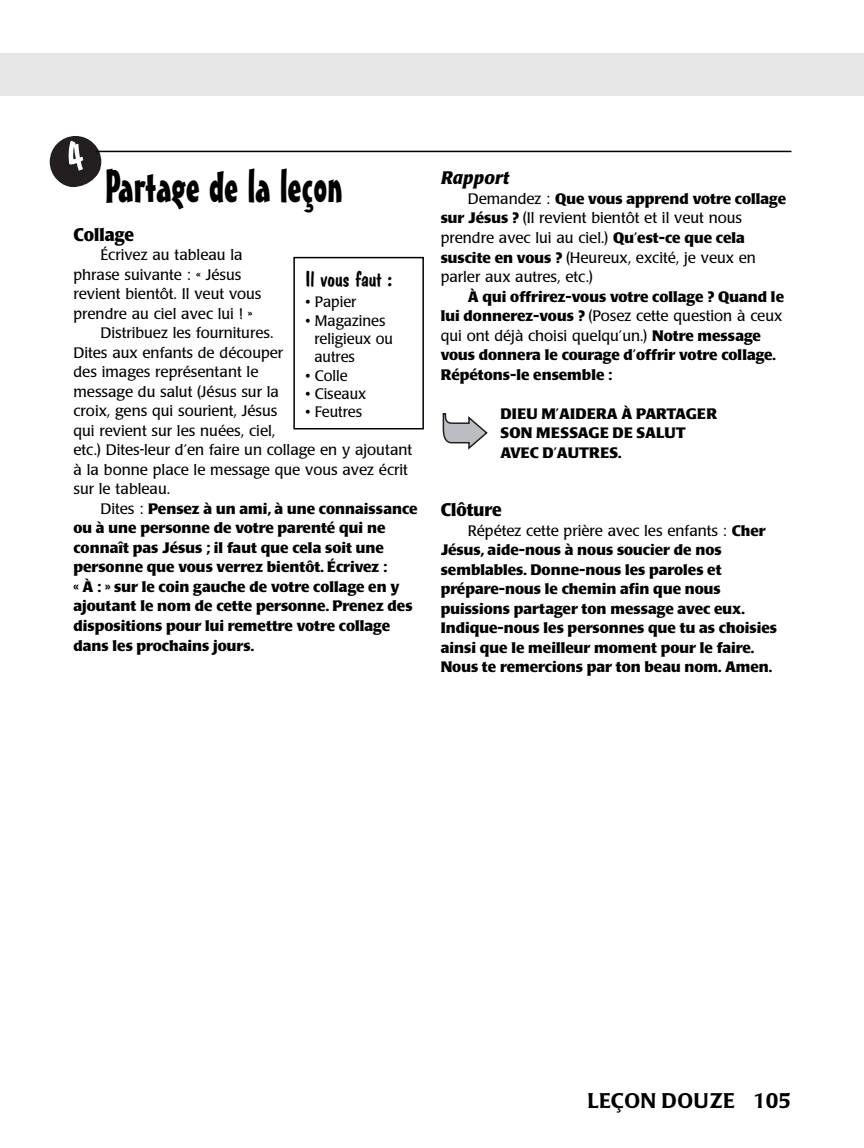
<style>
.page{position:relative;width:864px;height:1148px;background:#fff}
.page>*{position:absolute;margin:0;border:0;box-sizing:border-box;transform-origin:0 0}
.t1{font:45px "Mister Earl BT";color:#000}
.t2{font:500 21px "Poppl Laudatio";letter-spacing:.02em;color:#000}
.t3{font:21px "Dom Casual D";color:#000;scale:1.05 1}
.t4{font:700 18px "Poppl Laudatio";color:#000;scale:.95 1}
.t5{font:italic 700 18px "Poppl Laudatio";color:#000;scale:.95 1}
.t6{font:700 15px/19.5px "Poppl Laudatio";color:#000}
.t7{font:15px/19.5px "Poppl Laudatio";color:#000}
.s1{font-weight:400}
.s2{font-weight:700}
</style>
<div class="page">
<div style="left:293px;top:257px;width:131px;height:172px;border:2px solid #000"></div>
<svg style="left:443px;top:413px;width:45px;height:37px"></svg>
<div style="left:0;top:53px;width:864px;height:43px;background:#e6e6e6"></div>
<hr style="left:96px;top:151px;width:695px;height:1px;background:#000">
<svg style="left:50px;top:136px;width:51px;height:51px"></svg>
<h1 class="t1" style="left:105px;top:169px;width:239px">Partage de la leçon</h1>
<p class="t4" style="left:73px;top:227px;width:65px">Collage</p>
<p class="t7" style="left:100px;top:247px;width:144px">Écrivez au tableau la</p>
<p class="t7" style="left:73px;top:266px;width:169px">phrase suivante : « Jésus</p>
<p class="t7" style="left:73px;top:286px;width:190px">revient bientôt. Il veut vous</p>
<p class="t7" style="left:73px;top:305px;width:181px">prendre au ciel avec lui ! »</p>
<p class="t7" style="left:100px;top:325px;width:174px">Distribuez les fournitures.</p>
<p class="t7" style="left:73px;top:344px;width:211px">Dites aux enfants de découper</p>
<p class="t7" style="left:73px;top:364px;width:187px">des images représentant le</p>
<p class="t7" style="left:73px;top:383px;width:207px">message du salut (Jésus sur la</p>
<p class="t7" style="left:73px;top:403px;width:205px">croix, gens qui sourient, Jésus</p>
<p class="t7" style="left:73px;top:422px;width:203px">qui revient sur les nuées, ciel,</p>
<p class="t7" style="left:73px;top:442px;width:340px">etc.) Dites-leur d’en faire un collage en y ajoutant</p>
<p class="t7" style="left:73px;top:461px;width:336px">à la bonne place le message que vous avez écrit</p>
<p class="t7" style="left:73px;top:481px;width:98px">sur le tableau.</p>
<p class="t6" style="left:100px;top:500px;width:319px"><span class="s1">Dites :</span> Pensez à un ami, à une connaissance</p>
<p class="t6" style="left:73px;top:520px;width:314px">ou à une personne de votre parenté qui ne</p>
<p class="t6" style="left:73px;top:539px;width:312px">connaît pas Jésus ; il faut que cela soit une</p>
<p class="t6" style="left:73px;top:559px;width:315px">personne que vous verrez bientôt. Écrivez :</p>
<p class="t6" style="left:73px;top:578px;width:328px">« À : » sur le coin gauche de votre collage en y</p>
<p class="t6" style="left:73px;top:598px;width:341px">ajoutant le nom de cette personne. Prenez des</p>
<p class="t6" style="left:73px;top:617px;width:318px">dispositions pour lui remettre votre collage</p>
<p class="t6" style="left:73px;top:637px;width:182px">dans les prochains jours.</p>
<h2 class="t3" style="left:305px;top:267px;width:84px">Il vous faut :</h2>
<p class="t7" style="left:305px;top:294px;width:53px">• Papier</p>
<p class="t7" style="left:314px;top:313px;width:80px;line-height:18.3px;text-indent:-9px">• Magazines religieux ou autres</p>
<p class="t7" style="left:305px;top:367px;width:44px">• Colle</p>
<p class="t7" style="left:305px;top:385px;width:62px">• Ciseaux</p>
<p class="t7" style="left:305px;top:404px;width:58px">• Feutres</p>
<p class="t5" style="left:441px;top:171px;width:74px">Rapport</p>
<p class="t7" style="left:441px;top:190px;width:347px;text-indent:27px">Demandez : <span class="s2">Que vous apprend votre collage sur Jésus ?</span> (Il revient bientôt et il veut nous prendre avec lui au ciel.) <span class="s2">Qu’est-ce que cela suscite en vous ?</span> (Heureux, excité, je veux en parler aux autres, etc.)</p>
<p class="t6" style="left:441px;top:288px;width:345px;text-indent:27px">À qui offrirez-vous votre collage ? Quand le lui donnerez-vous ? <span class="s1">(Posez cette question à ceux qui ont déjà choisi quelqu’un.)</span> Notre message vous donnera le courage d’offrir votre collage.<br>Répétons-le ensemble :</p>
<p class="t6" style="left:500px;top:405px;width:218px">DIEU M’AIDERA À PARTAGER<br>SON MESSAGE DE SALUT<br>AVEC D’AUTRES.</p>
<p class="t4" style="left:441px;top:503px;width:66px">Clôture</p>
<p class="t6" style="left:441px;top:522px;width:338px;text-indent:27px"><span class="s1">Répétez cette prière avec les enfants :</span> Cher Jésus, aide-nous à nous soucier de nos semblables. Donne-nous les paroles et prépare-nous le chemin afin que nous puissions partager ton message avec eux.<br>Indique-nous les personnes que tu as choisies ainsi que le meilleur moment pour le faire.<br>Nous te remercions par ton beau nom. Amen.</p>
<h2 class="t2" style="left:588px;top:1092px;width:205px">LEÇON DOUZE 105</h2>
</div>
